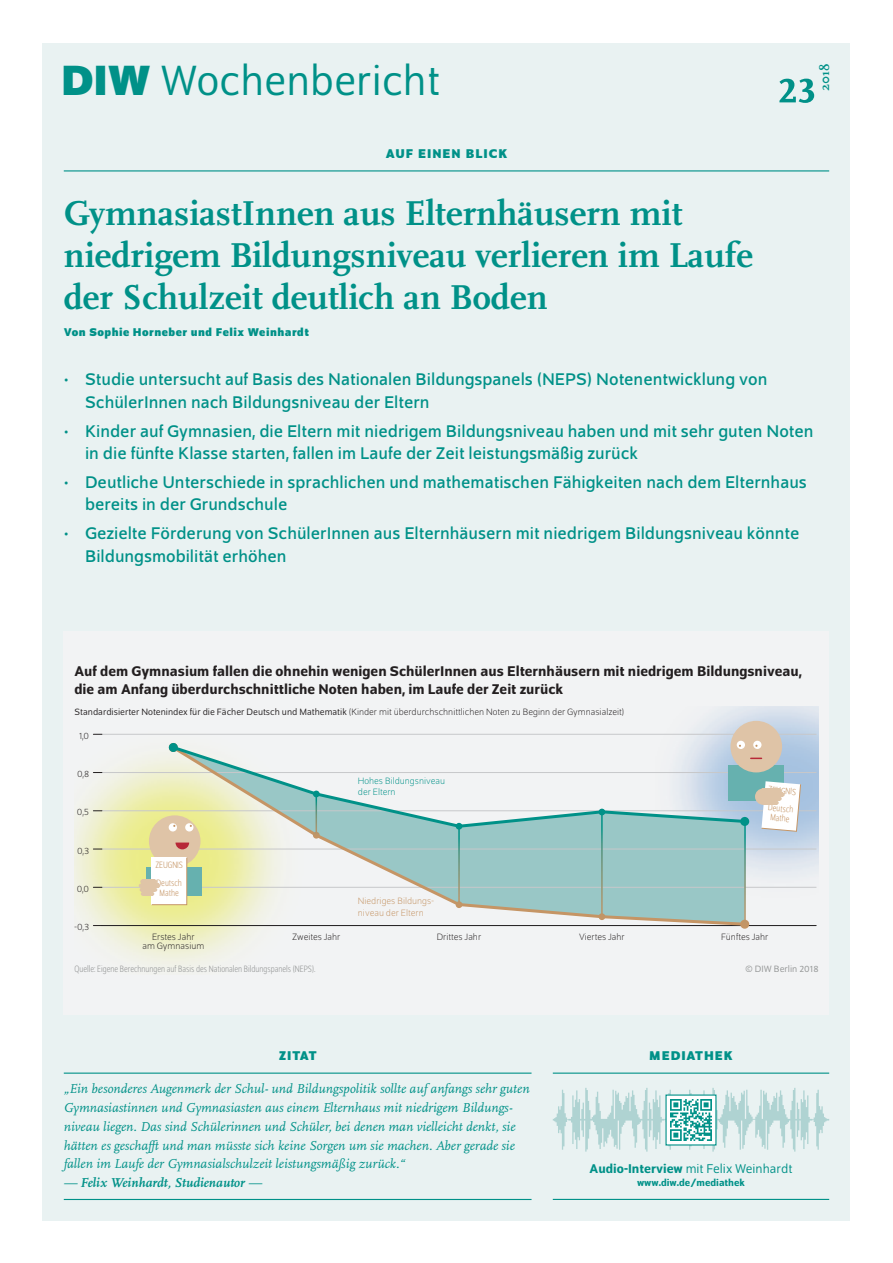
<style>
.page{position:relative;width:893px;height:1263px;background:#fff}
.page>*{position:absolute;margin:0;border:0;box-sizing:border-box;transform-origin:0 0}
.t1{font:700 51px "Scala Pro";color:#009188}
.t2{font:45px "Schumpeter Blond";color:#009188}
.t3{font:700 36px/42px "Scala Pro";color:#009188}
.t4{font:18px/22.5px "Schumpeter";color:#009188}
.t5{font:500 15px/18px "Schumpeter";color:#231f20}
.t6{font:italic 13.5px/18.8px "Scala Pro";color:#009188}
.t7{font:13.5px "Schumpeter Blond";color:#009188}
.t8{font:italic 700 13.5px "Scala Pro";color:#009188}
.t9{font:700 13.5px "Schumpeter";letter-spacing:.075em;color:#009188}
.t10{font:700 13.5px "Scala Pro";color:#009188}
.t11{font:700 12px "Schumpeter";letter-spacing:.04em;color:#009188}
.t12{font:500 10.5px "Schumpeter";color:#009188}
.t13{font:300 9.75px/9.8px "Schumpeter";color:#231f20;text-align:center}
.t14{font:300 semi-condensed 9.75px "Schumpeter";color:#939595}
.t15{font:300 semi-condensed 9.75px/18px "Schumpeter";color:#c59565}
.t16{font:300 9.75px/11.7px "Schumpeter";color:#c59565}
.t17{font:300 9.75px/11.7px "Schumpeter";color:#009188}
.t18{font:9.75px "Schumpeter Blond";color:#939595}
.s1{font-family:"Schumpeter";font-weight:700}
.s2{font-family:"Schumpeter Blond";font-weight:400}
.s3{font-weight:400}
.s4{font-family:"Schumpeter";font-weight:500}
</style>
<div class="page">
<div style="left:43px;top:43px;width:807px;height:1177px;background:#e9f2f2"></div>
<div style="left:64px;top:631px;width:765px;height:384px;background:#f2f3f4"></div>
<hr style="left:553px;top:1072px;width:276px;height:2px;background:#009188">
<hr style="left:553px;top:1199px;width:276px;height:1px;background:#009188">
<svg style="left:553px;top:1088px;width:276px;height:63px"></svg>
<div style="left:666px;top:1095px;width:50px;height:50px;background:#fff"></div>
<img style="left:670px;top:1099px;width:42px;height:42px">
<hr style="left:64px;top:1072px;width:467px;height:2px;background:#009188">
<hr style="left:64px;top:1199px;width:467px;height:1px;background:#009188">
<hr style="left:102px;top:887px;width:714px;height:1px;background:#c7c8ca">
<hr style="left:102px;top:849px;width:714px;height:1px;background:#c7c8ca">
<hr style="left:102px;top:810px;width:714px;height:1px;background:#c7c8ca">
<hr style="left:102px;top:772px;width:714px;height:1px;background:#c7c8ca">
<hr style="left:102px;top:734px;width:714px;height:1px;background:#c7c8ca">
<hr style="left:102px;top:925px;width:714px;height:1px;background:#231f20">
<div style="left:149px;top:815px;width:52px;height:52px;background:#dfc4a7;border-radius:50%"></div>
<svg style="left:139px;top:857px;width:30px;height:48px"></svg>
<div style="left:728px;top:765px;width:55px;height:36px;background:#66b1af"></div>
<div style="left:730px;top:721px;width:52px;height:51px;background:#dfc4a7;border-radius:50%"></div>
<div style="left:737px;top:741px;width:8px;height:8px;background:#fff;border-radius:50%"></div>
<svg style="left:753px;top:741px;width:8px;height:8px"></svg>
<svg style="left:761px;top:781px;width:40px;height:51px"></svg>
<div style="left:755px;top:788px;width:16px;height:17px;background:#dfc4a7;border-radius:50%"></div>
<svg style="left:169px;top:743px;width:579px;height:184px"></svg>
<svg style="left:740px;top:919px;width:9px;height:10px"></svg>
<svg style="left:170px;top:744px;width:578px;height:85px"></svg>
<svg style="left:168px;top:742px;width:10px;height:11px"></svg>
<svg style="left:740px;top:817px;width:9px;height:9px"></svg>
<hr style="left:316px;top:794px;width:1px;height:41px;background:#fff">
<svg style="left:313px;top:790px;width:7px;height:7px"></svg>
<svg style="left:313px;top:832px;width:7px;height:7px"></svg>
<hr style="left:458px;top:826px;width:2px;height:79px;background:#fff">
<svg style="left:456px;top:823px;width:6px;height:7px"></svg>
<svg style="left:456px;top:901px;width:6px;height:7px"></svg>
<hr style="left:601px;top:812px;width:2px;height:105px;background:#fff">
<svg style="left:598px;top:809px;width:7px;height:6px"></svg>
<svg style="left:598px;top:913px;width:7px;height:7px"></svg>
<hr style="left:744px;top:821px;width:2px;height:103px;background:#fff">
<svg style="left:742px;top:818px;width:6px;height:7px"></svg>
<svg style="left:742px;top:921px;width:6px;height:6px"></svg>
<hr style="left:64px;top:170px;width:765px;height:1px;background:#009188">
<h2 class="t2" style="left:61px;top:59px;width:380px"><span class="s1">DIW</span> Wochenbericht</h2>
<p class="t9" style="left:386px;top:146px;width:123px">AUF EINEN BLICK</p>
<p class="t10" style="left:815px;top:91px;width:29px;rotate:-90deg">2018</p>
<h1 class="t1" style="left:779px;top:48px;width:39px">23</h1>
<h3 class="t3" style="left:64px;top:190px;width:691px">GymnasiastInnen aus Elternhäusern mit niedrigem Bildungsniveau verlieren im Laufe der Schulzeit deutlich an Boden</h3>
<p class="t11" style="left:64px;top:325px;width:247px">Von Sophie Horneber und Felix Weinhardt</p>
<p class="t4" style="left:85px;top:369px;width:684px;text-indent:-21px">• Studie untersucht auf Basis des Nationalen Bildungspanels (NEPS) Notenentwicklung von<br>SchülerInnen nach Bildungsniveau der Eltern</p>
<p class="t4" style="left:85px;top:420px;width:730px;text-indent:-21px">• Kinder auf Gymnasien, die Eltern mit niedrigem Bildungsniveau haben und mit sehr guten Noten in die fünfte Klasse starten, fallen im Laufe der Zeit leistungsmäßig zurück</p>
<p class="t4" style="left:85px;top:471px;width:723px;text-indent:-21px">• Deutliche Unterschiede in sprachlichen und mathematischen Fähigkeiten nach dem Elternhaus bereits in der Grundschule</p>
<p class="t4" style="left:85px;top:523px;width:716px;text-indent:-21px">• Gezielte Förderung von SchülerInnen aus Elternhäusern mit niedrigem Bildungsniveau könnte<br>Bildungsmobilität erhöhen</p>
<p class="t5" style="left:74px;top:662px;width:729px">Auf dem Gymnasium fallen die ohnehin wenigen SchülerInnen aus Elternhäusern mit niedrigem Bildungsniveau, die am Anfang überdurchschnittliche Noten haben, im Laufe der Zeit zurück</p>
<p class="t13" style="left:75px;top:707px;width:551px"><span class="s2">Standardisierter Notenindex für die Fächer Deutsch und Mathematik</span> (Kinder mit überdurchschnittlichen Noten zu Beginn der Gymnasialzeit)</p>
<p class="t13" style="left:79px;top:731px;width:11px">1,0</p>
<p class="t13" style="left:77px;top:769px;width:14px">0,8</p>
<p class="t13" style="left:77px;top:808px;width:14px">0,5</p>
<p class="t13" style="left:77px;top:846px;width:14px">0,3</p>
<p class="t13" style="left:77px;top:884px;width:14px">0,0</p>
<p class="t13" style="left:75px;top:922px;width:16px">-0,3</p>
<p class="t15" style="left:155px;top:857px;width:29px">ZEUGNIS<br>Deutsch</p>
<p class="t15" style="left:160px;top:884px;width:21px">Mathe</p>
<p class="t17" style="left:358px;top:775px;width:89px">Hohes Bildungsniveau der Eltern</p>
<p class="t16" style="left:358px;top:895px;width:77px">Niedriges Bildungs&shy;niveau der Eltern</p>
<p class="t15" style="left:769px;top:781px;width:29px;rotate:5deg">ZEUGNIS<br>Deutsch</p>
<p class="t15" style="left:771px;top:809px;width:21px;rotate:5deg">Mathe</p>
<p class="t13" style="left:142px;top:932px;width:63px">Erstes Jahr<br>am Gymnasium</p>
<p class="t13" style="left:292px;top:932px;width:50px">Zweites Jahr</p>
<p class="t13" style="left:437px;top:932px;width:46px">Drittes Jahr</p>
<p class="t13" style="left:579px;top:932px;width:47px">Viertes Jahr</p>
<p class="t13" style="left:721px;top:932px;width:49px">Fünftes Jahr</p>
<p class="t14" style="left:75px;top:964px;width:242px">Quelle: Eigene Berechnungen auf Basis des Nationalen Bildungspanels (NEPS).</p>
<p class="t18" style="left:745px;top:964px;width:75px">© DIW Berlin 2018</p>
<p class="t9" style="left:279px;top:1048px;width:39px">ZITAT</p>
<p class="t6" style="left:64px;top:1079px;width:467px">„Ein besonderes Augenmerk der Schul- und Bildungspolitik sollte auf anfangs sehr guten Gymnasiastinnen und Gymnasiasten aus einem Elternhaus mit niedrigem Bildungs&shy;niveau liegen. Das sind Schülerinnen und Schüler, bei denen man vielleicht denkt, sie hätten es geschafft und man müsste sich keine Sorgen um sie machen. Aber gerade sie fallen im Laufe der Gymnasialschulzeit leistungsmäßig zurück.“</p>
<p class="t8" style="left:64px;top:1173px;width:200px"><span class="s3">—</span> Felix Weinhardt, Studienautor <span class="s3">—</span></p>
<p class="t9" style="left:649px;top:1048px;width:85px">MEDIATHEK</p>
<p class="t7" style="left:590px;top:1162px;width:204px"><span class="s4">Audio-Interview</span> mit Felix Weinhardt</p>
<p class="t12" style="left:637px;top:1177px;width:109px">www.diw.de/mediathek</p>
</div>
